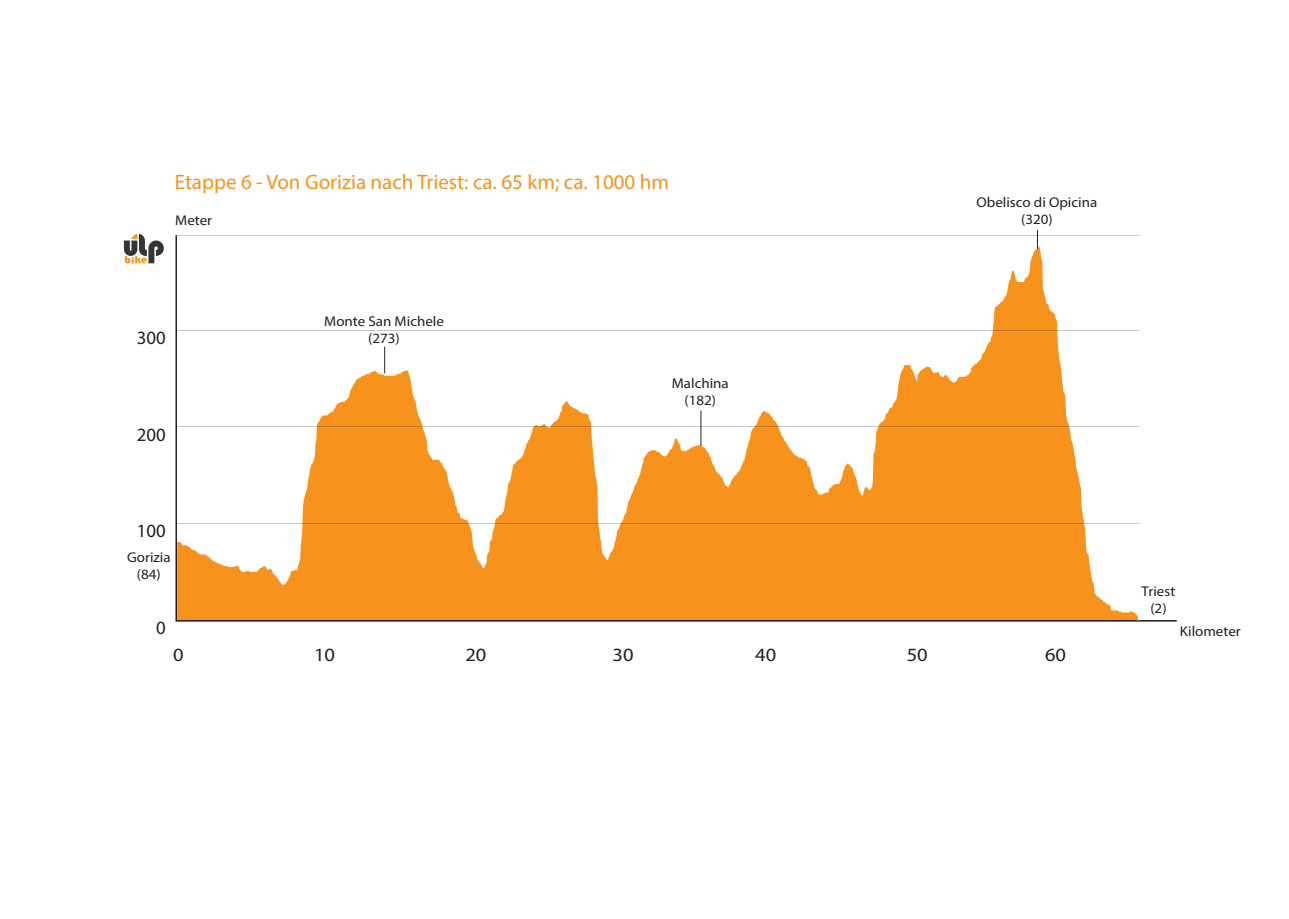
<style>
.page{position:relative;width:1289px;height:919px;background:#fff}
.page>*{position:absolute;margin:0;border:0;box-sizing:border-box;transform-origin:0 0}
.t1{font:21px "Myriad Pro";color:#f7931d}
.t2{font:18.75px "Myriad Pro";color:#231f20;scale:1.09 1}
.t3{font:18.75px "Myriad Pro";color:#231f20}
.t4{font:14.25px/17.1px "Myriad Pro";color:#231f20;text-align:center;scale:1.06 1}
</style>
<div class="page">
<svg style="left:177px;top:246px;width:960px;height:374px"></svg>
<hr style="left:175px;top:235px;width:2px;height:386px;background:#231f20">
<hr style="left:176px;top:620px;width:1000px;height:1px;background:#231f20">
<svg style="left:1136px;top:617px;width:6px;height:5px"></svg>
<svg style="left:384px;top:346px;width:1px;height:27px"></svg>
<hr style="left:700px;top:411px;width:1px;height:35px;background:#231f20">
<svg style="left:1037px;top:230px;width:1px;height:19px"></svg>
<svg style="left:124px;top:234px;width:40px;height:29px"></svg>
<h1 class="t1" style="left:175px;top:169px;width:496px">Etappe 6 - Von Gorizia nach Triest: ca. 65 km; ca. 1000 hm</h1>
<p class="t4" style="left:175px;top:211px;width:36px">Meter</p>
<h2 class="t3" style="left:137px;top:326px;width:30px">300</h2>
<h2 class="t3" style="left:137px;top:422px;width:30px">200</h2>
<h2 class="t3" style="left:137px;top:519px;width:30px">100</h2>
<p class="t4" style="left:127px;top:548px;width:43px">Gorizia (84)</p>
<h2 class="t3" style="left:156px;top:616px;width:11px">0</h2>
<p class="t4" style="left:324px;top:312px;width:114px">Monte San Michele (273)</p>
<p class="t4" style="left:671px;top:374px;width:55px">Malchina (182)</p>
<p class="t4" style="left:976px;top:193px;width:115px">Obelisco di Opicina (320)</p>
<h2 class="t2" style="left:173px;top:643px;width:11px">0</h2>
<h2 class="t2" style="left:314px;top:643px;width:21px">10</h2>
<h2 class="t2" style="left:465px;top:643px;width:21px">20</h2>
<h2 class="t2" style="left:612px;top:643px;width:21px">30</h2>
<h2 class="t2" style="left:755px;top:643px;width:21px">40</h2>
<h2 class="t2" style="left:906px;top:643px;width:21px">50</h2>
<h2 class="t2" style="left:1045px;top:643px;width:21px">60</h2>
<p class="t4" style="left:1141px;top:582px;width:33px">Triest (2)</p>
<p class="t4" style="left:1179px;top:622px;width:59px">Kilometer</p>
</div>
